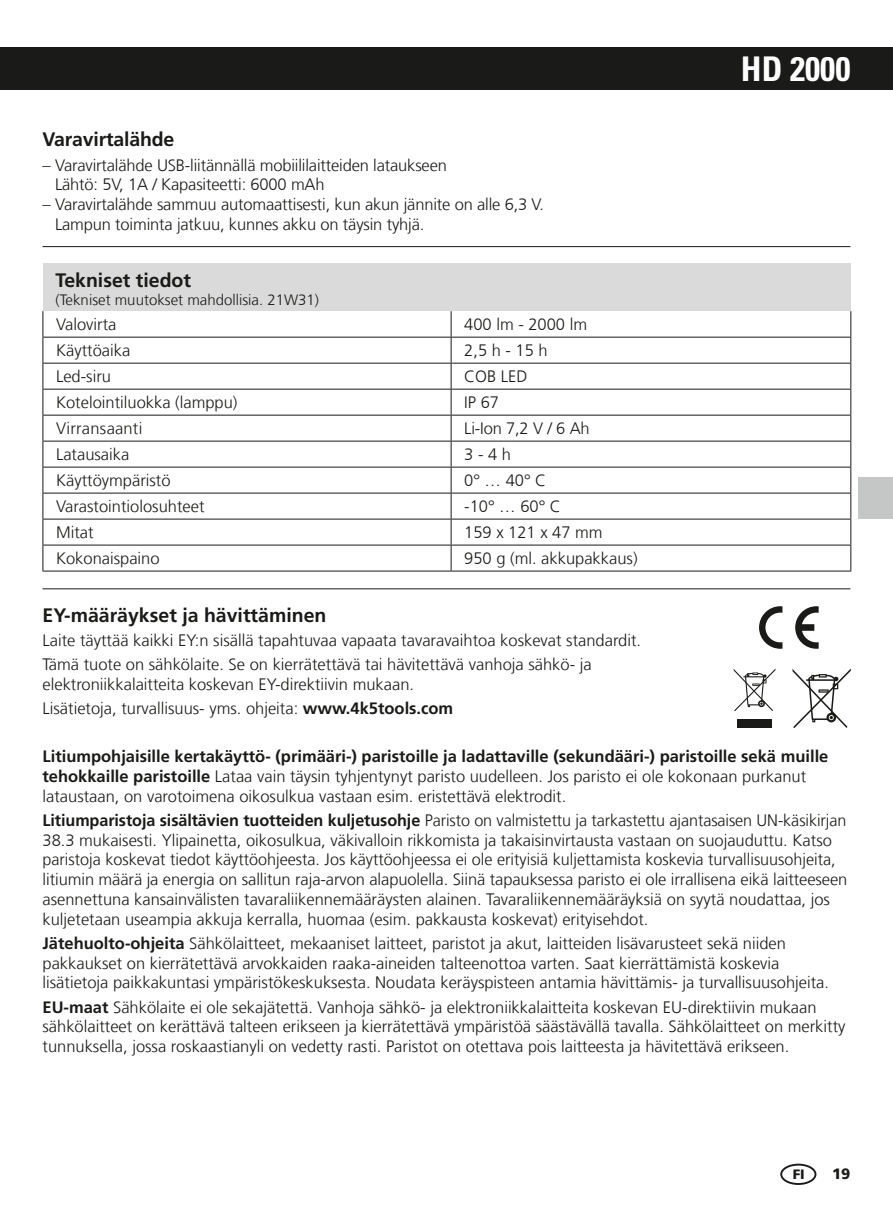
<style>
.page{position:relative;width:893px;height:1208px;background:#fff}
.page>*{position:absolute;margin:0;border:0;box-sizing:border-box;transform-origin:0 0}
.t1{font:700 condensed 33.9px "Univers LT Std";color:#fff}
.t2{font:700 19.5px "Frutiger LT Com";color:#1a1a18}
.t3{font:300 16.5px/19.8px "Frutiger LT Com";color:#1a1a18}
.t4{font:300 15px "Frutiger LT Com";color:#1a1a18}
.t5{font:900 15px "Frutiger LT Com";color:#1a1a18}
.t6{font:900 13.5px "Frutiger LT Com";color:#1a1a18}
.s1{font-weight:700}
</style>
<div class="page">
<div style="left:0;top:48px;width:893px;height:42px;background:#1a1a18"></div>
<hr style="left:43px;top:588px;width:807px;height:1px;background:#1a1a18">
<div style="left:780px;top:1163px;width:36px;height:22px;border:2px solid #1a1a18;border-radius:50%"></div>
<div style="left:859px;top:477px;width:34px;height:41px;background:#c5c6c6"></div>
<div style="left:43px;top:263px;width:808px;height:48px;background:#dadada"></div>
<svg style="left:43px;top:311px;width:408px;height:259px"></svg>
<svg style="left:452px;top:336px;width:398px;height:210px"></svg>
<hr style="left:43px;top:337px;width:408px;height:1px;background:#1a1a18">
<hr style="left:451px;top:337px;width:400px;height:1px;background:#1a1a18">
<hr style="left:43px;top:363px;width:408px;height:1px;background:#1a1a18">
<hr style="left:451px;top:363px;width:400px;height:1px;background:#1a1a18">
<hr style="left:43px;top:388px;width:408px;height:2px;background:#1a1a18">
<hr style="left:451px;top:388px;width:400px;height:2px;background:#1a1a18">
<hr style="left:43px;top:414px;width:408px;height:1px;background:#1a1a18">
<hr style="left:451px;top:414px;width:400px;height:1px;background:#1a1a18">
<hr style="left:43px;top:440px;width:408px;height:1px;background:#1a1a18">
<hr style="left:451px;top:440px;width:400px;height:1px;background:#1a1a18">
<hr style="left:43px;top:466px;width:408px;height:1px;background:#1a1a18">
<hr style="left:451px;top:466px;width:400px;height:1px;background:#1a1a18">
<hr style="left:43px;top:492px;width:408px;height:1px;background:#1a1a18">
<hr style="left:451px;top:492px;width:400px;height:1px;background:#1a1a18">
<hr style="left:43px;top:518px;width:408px;height:1px;background:#1a1a18">
<hr style="left:451px;top:518px;width:400px;height:1px;background:#1a1a18">
<hr style="left:43px;top:544px;width:408px;height:1px;background:#1a1a18">
<hr style="left:451px;top:544px;width:400px;height:1px;background:#1a1a18">
<hr style="left:43px;top:570px;width:408px;height:1px;background:#1a1a18">
<hr style="left:451px;top:570px;width:400px;height:1px;background:#1a1a18">
<svg style="left:42px;top:311px;width:1px;height:259px"></svg>
<svg style="left:451px;top:311px;width:1px;height:259px"></svg>
<svg style="left:850px;top:311px;width:1px;height:259px"></svg>
<div style="left:737px;top:719px;width:35px;height:9px;background:#1a1a18"></div>
<svg style="left:734px;top:669px;width:41px;height:42px"></svg>
<svg style="left:792px;top:668px;width:59px;height:60px"></svg>
<svg style="left:795px;top:606px;width:24px;height:43px"></svg>
<svg style="left:759px;top:606px;width:23px;height:43px"></svg>
<hr style="left:43px;top:246px;width:807px;height:1px;background:#1a1a18">
<p class="t2" style="left:43px;top:128px;width:133px">Varavirtalähde</p>
<p class="t3" style="left:55px;top:155px;width:393px;text-indent:-13px">– Varavirtalähde USB-liitännällä mobiililaitteiden lataukseen<br>Lähtö: 5V, 1A / Kapasiteetti: 6000 mAh</p>
<p class="t3" style="left:55px;top:195px;width:490px;text-indent:-13px">– Varavirtalähde sammuu automaattisesti, kun akun jännite on alle 6,3 V.<br>Lampun toiminta jatkuu, kunnes akku on täysin tyhjä.</p>
<h1 class="t1" style="left:741px;top:48px;width:111px">HD 2000</h1>
<p class="t2" style="left:56px;top:269px;width:137px">Tekniset tiedot</p>
<p class="t4" style="left:56px;top:291px;width:265px">(Tekniset muutokset mahdollisia. 21W31)</p>
<p class="t3" style="left:56px;top:315px;width:62px">Valovirta</p>
<p class="t3" style="left:464px;top:315px;width:124px">400 lm - 2000 lm</p>
<p class="t3" style="left:56px;top:341px;width:76px">Käyttöaika</p>
<p class="t3" style="left:464px;top:341px;width:85px">2,5 h - 15 h</p>
<p class="t3" style="left:56px;top:367px;width:56px">Led-siru</p>
<p class="t3" style="left:464px;top:367px;width:65px">COB LED</p>
<p class="t3" style="left:56px;top:393px;width:183px">Kotelointiluokka (lamppu)</p>
<p class="t3" style="left:464px;top:393px;width:36px">IP 67</p>
<p class="t3" style="left:56px;top:419px;width:88px">Virransaanti</p>
<p class="t3" style="left:464px;top:419px;width:127px">Li-Ion 7,2 V / 6 Ah</p>
<p class="t3" style="left:56px;top:445px;width:75px">Latausaika</p>
<p class="t3" style="left:464px;top:445px;width:48px">3 - 4 h</p>
<p class="t3" style="left:56px;top:471px;width:116px">Käyttöympäristö</p>
<p class="t3" style="left:464px;top:471px;width:83px">0° … 40° C</p>
<p class="t3" style="left:56px;top:497px;width:150px">Varastointiolosuhteet</p>
<p class="t3" style="left:464px;top:497px;width:98px">-10° … 60° C</p>
<p class="t3" style="left:56px;top:523px;width:39px">Mitat</p>
<p class="t3" style="left:464px;top:523px;width:140px">159 x 121 x 47 mm</p>
<p class="t3" style="left:56px;top:549px;width:105px">Kokonaispaino</p>
<p class="t3" style="left:464px;top:549px;width:175px">950 g (ml. akkupakkaus)</p>
<p class="t2" style="left:43px;top:604px;width:285px">EY-määräykset ja hävittäminen</p>
<p class="t3" style="left:43px;top:628px;width:600px;line-height:24px">Laite täyttää kaikki EY:n sisällä tapahtuvaa vapaata tavaravaihtoa koskevat standardit.<br>Tämä tuote on sähkölaite. Se on kierrätettävä tai hävitettävä vanhoja sähkö- ja</p>
<p class="t3" style="left:43px;top:672px;width:412px;line-height:24px">elektroniikkalaitteita koskevan EY-direktiivin mukaan.<br>Lisätietoja, turvallisuus- yms. ohjeita: <span class="s1">www.4k5tools.com</span></p>
<p class="t3" style="left:43px;top:746px;width:787px"><span class="s1">Litiumpohjaisille kertakäyttö- (primääri-) paristoille ja ladattaville (sekundääri-) paristoille sekä muille tehokkaille paristoille</span> Lataa vain täysin tyhjentynyt paristo uudelleen. Jos paristo ei ole kokonaan purkanut lataustaan, on varotoimena oikosulkua vastaan esim. eristettävä elektrodit.</p>
<p class="t3" style="left:43px;top:810px;width:806px"><span class="s1">Litiumparistoja sisältävien tuotteiden kuljetusohje</span> Paristo on valmistettu ja tarkastettu ajantasaisen UN-käsikirjan 38.3 mukaisesti. Ylipainetta, oikosulkua, väkivalloin rikkomista ja takaisinvirtausta vastaan on suojauduttu. Katso paristoja koskevat tiedot käyttöohjeesta. Jos käyttöohjeessa ei ole erityisiä kuljettamista koskevia turvallisuusohjeita, litiumin määrä ja energia on sallitun raja-arvon alapuolella. Siinä tapauksessa paristo ei ole irrallisena eikä laitteeseen asennettuna kansainvälisten tavaraliikennemääräysten alainen. Tavaraliikennemääräyksiä on syytä noudattaa, jos kuljetetaan useampia akkuja kerralla, huomaa (esim. pakkausta koskevat) erityisehdot.</p>
<p class="t3" style="left:43px;top:933px;width:788px"><span class="s1">Jätehuolto-ohjeita</span> Sähkölaitteet, mekaaniset laitteet, paristot ja akut, laitteiden lisävarusteet sekä niiden pakkaukset on kierrätettävä arvokkaiden raaka-aineiden talteenottoa varten. Saat kierrättämistä koskevia lisätietoja paikkakuntasi ympäristökeskuksesta. Noudata keräyspisteen antamia hävittämis- ja turvallisuusohjeita.</p>
<p class="t3" style="left:43px;top:997px;width:804px"><span class="s1">EU-maat</span> Sähkölaite ei ole sekajätettä. Vanhoja sähkö- ja elektroniikkalaitteita koskevan EU-direktiivin mukaan sähkölaitteet on kerättävä talteen erikseen ja kierrätettävä ympäristöä säästävällä tavalla. Sähkölaitteet on merkitty tunnuksella, jossa roskaastianyli on vedetty rasti. Paristot on otettava pois laitteesta ja hävitettävä erikseen.</p>
<p class="t6" style="left:793px;top:1165px;width:14px">FI</p>
<p class="t5" style="left:832px;top:1164px;width:20px">19</p>
</div>
